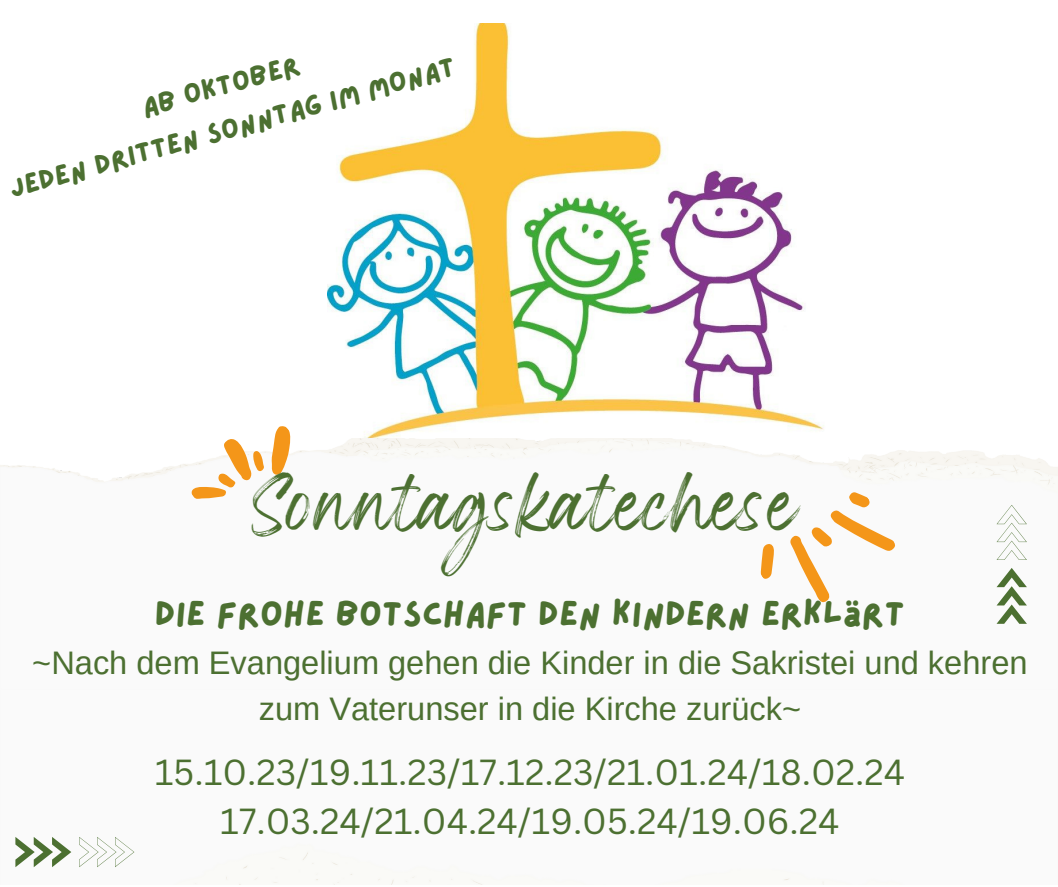
<style>
.page{position:relative;width:1058px;height:887px;background:#fff}
.page>*{position:absolute;margin:0;border:0;box-sizing:border-box;transform-origin:0 0}
.t1{font:43.8px "Wonderful Branding";color:#4c7031}
.t2{font:35.55px "Lazydog";color:#4c7031}
.t3{font:35.25px "Canva Sans";color:#4c7031}
.t4{font:32.55px/45.2px "Arimo";color:#4c7031;text-align:center}
.t5{font:28.05px "Lazydog";color:#4c7031}
</style>
<div class="page">
<img style="left:0;top:437px;width:1058px;height:447px">
<img style="left:327px;top:23px;width:497px;height:414px">
<svg style="left:180px;top:426px;width:127px;height:101px"></svg>
<svg style="left:748px;top:487px;width:155px;height:137px"></svg>
<svg style="left:15px;top:836px;width:56px;height:31px"></svg>
<svg style="left:79px;top:836px;width:55px;height:31px"></svg>
<svg style="left:996px;top:568px;width:30px;height:55px"></svg>
<svg style="left:996px;top:505px;width:30px;height:55px"></svg>
<p class="t5" style="left:139px;top:94px;width:165px;rotate:-15deg">AB OKTOBER</p>
<p class="t5" style="left:6px;top:174px;width:463px;rotate:-15deg">JEDEN DRITTEN SONNTAG IM MONAT</p>
<p class="t1" style="left:252px;top:494px;width:550px">Sonntagskatechese</p>
<p class="t2" style="left:155px;top:597px;width:751px">DIE FROHE BOTSCHAFT DEN KINDERN ERKLÄRT</p>
<p class="t4" style="left:32px;top:640px;width:996px">~Nach dem Evangelium gehen die Kinder in die Sakristei und kehren zum Vaterunser in die Kirche zurück~</p>
<p class="t3" style="left:155px;top:747px;width:751px">15.10.23/19.11.23/17.12.23/21.01.24/18.02.24</p>
<p class="t3" style="left:220px;top:796px;width:621px">17.03.24/21.04.24/19.05.24/19.06.24</p>
</div>
